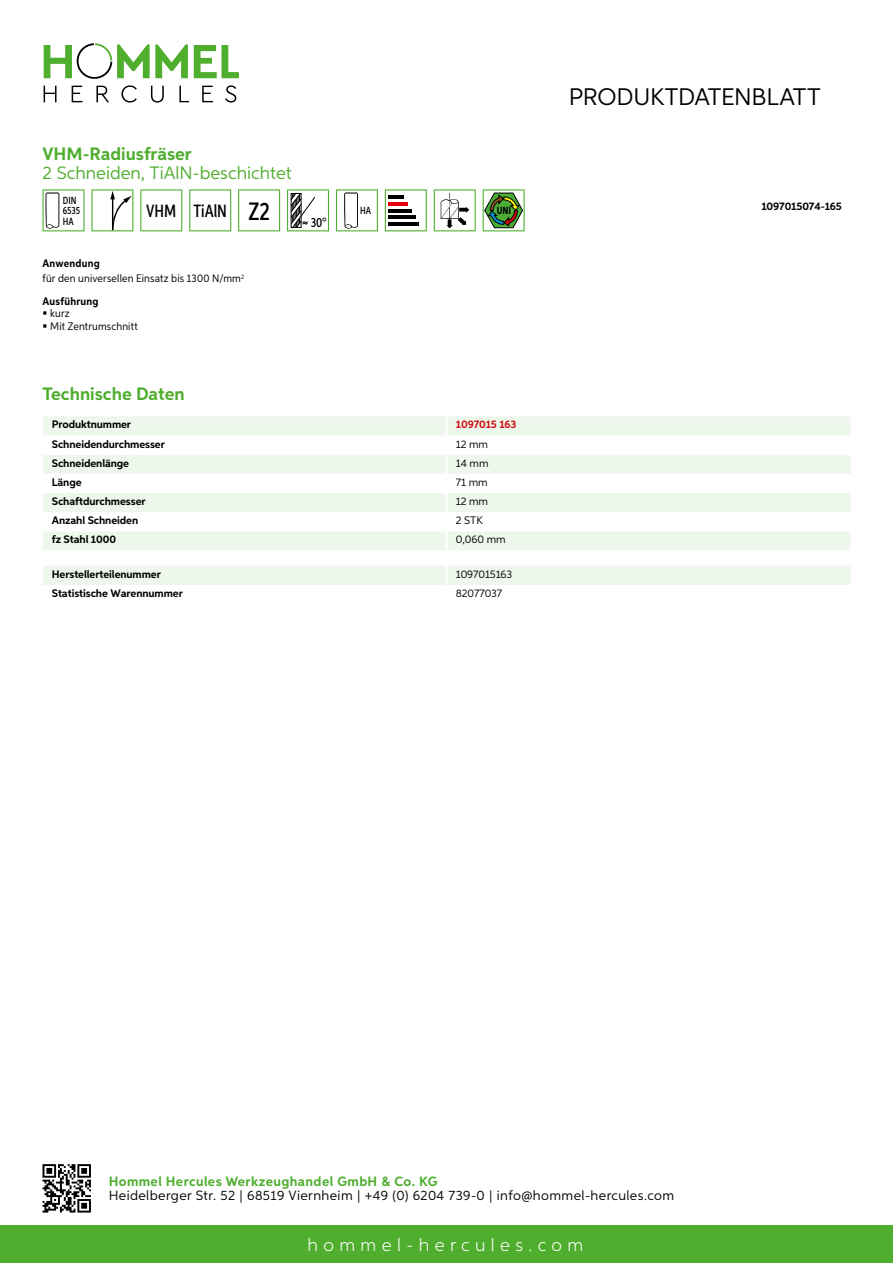
<style>
.page{position:relative;width:893px;height:1263px;background:#fff}
.page>*{position:absolute;margin:0;border:0;box-sizing:border-box;transform-origin:0 0}
.t1{font:24px "Aspira";letter-spacing:-.01em;color:#000}
.t2{font:700 18px "Aspira";color:#50ae2f}
.t3{font:18px "Aspira";color:#50ae2f}
.t4{font:300 18px "Aspira";letter-spacing:.3em;color:#fff}
.t5{font:500 17.85px "Aspira XX Nar";color:#000}
.t6{font:13.5px "Aspira";letter-spacing:.03em;color:#000}
.t7{font:700 13.5px "Aspira";letter-spacing:.03em;color:#50ae2f}
.t8{font:500 13.35px "Aspira XX Nar";color:#000}
.t9{font:700 10.95px "Aspira";letter-spacing:-.01em;color:#000}
.t10{font:10.95px/15.1px "Aspira Nar";letter-spacing:.015em;color:#000}
.t11{font:10.95px "Aspira";letter-spacing:-.01em;color:#000}
.t12{font:700 10.95px "Aspira";letter-spacing:-.01em;color:#cd1013}
.t13{font:700 10.95px "Aspira Nar";letter-spacing:.02em;color:#000}
.t14{font:500 10.35px/10.4px "Aspira XX Nar";color:#000}
.t15{font:700 10.35px "Aspira XX Nar";color:#000}
.s1{font-size:25.2px}
.s2{font-weight:700}
</style>
<div class="page">
<div style="left:0;top:1226px;width:893px;height:37px;background:#50ae2f"></div>
<svg style="left:43px;top:1164px;width:48px;height:48px"></svg>
<svg style="left:194px;top:45px;width:45px;height:33px"></svg>
<svg style="left:44px;top:43px;width:144px;height:36px"></svg>
<svg style="left:44px;top:86px;width:13px;height:16px"></svg>
<svg style="left:72px;top:86px;width:10px;height:16px"></svg>
<svg style="left:96px;top:86px;width:13px;height:16px"></svg>
<svg style="left:121px;top:85px;width:16px;height:18px"></svg>
<svg style="left:151px;top:86px;width:13px;height:17px"></svg>
<svg style="left:179px;top:86px;width:10px;height:16px"></svg>
<svg style="left:202px;top:86px;width:11px;height:16px"></svg>
<svg style="left:225px;top:85px;width:11px;height:18px"></svg>
<svg style="left:43px;top:416px;width:807px;height:134px;background:#eef7eb"></svg>
<svg style="left:43px;top:436px;width:807px;height:95px"></svg>
<hr style="left:445px;top:416px;width:3px;height:20px;background:#fff">
<hr style="left:445px;top:436px;width:3px;height:19px;background:#fff">
<hr style="left:445px;top:455px;width:3px;height:19px;background:#fff">
<hr style="left:445px;top:474px;width:3px;height:19px;background:#fff">
<hr style="left:445px;top:493px;width:3px;height:19px;background:#fff">
<hr style="left:445px;top:512px;width:3px;height:19px;background:#fff">
<hr style="left:445px;top:531px;width:3px;height:19px;background:#fff">
<div style="left:43px;top:566px;width:807px;height:19px;background:#eef7eb"></div>
<svg style="left:43px;top:189px;width:42px;height:42px"></svg>
<svg style="left:91px;top:189px;width:42px;height:42px"></svg>
<svg style="left:140px;top:189px;width:42px;height:42px"></svg>
<svg style="left:189px;top:189px;width:42px;height:42px"></svg>
<svg style="left:238px;top:189px;width:42px;height:42px"></svg>
<svg style="left:287px;top:189px;width:42px;height:42px"></svg>
<svg style="left:336px;top:189px;width:42px;height:42px"></svg>
<svg style="left:385px;top:189px;width:42px;height:42px"></svg>
<hr style="left:388px;top:196px;width:16px;height:3px;background:#000">
<hr style="left:388px;top:202px;width:20px;height:4px;background:#e3000b">
<hr style="left:388px;top:209px;width:24px;height:3px;background:#000">
<hr style="left:388px;top:216px;width:27px;height:3px;background:#000">
<hr style="left:388px;top:222px;width:31px;height:4px;background:#000">
<svg style="left:434px;top:189px;width:42px;height:42px"></svg>
<svg style="left:483px;top:189px;width:42px;height:42px"></svg>
<h2 class="t2" style="left:43px;top:142px;width:151px">VHM-Radiusfräser</h2>
<h2 class="t3" style="left:43px;top:162px;width:251px">2 Schneiden, TiAlN -beschichtet</h2>
<p class="t14" style="left:63px;top:195px;width:19px">DIN<br>6535<br>HA</p>
<h3 class="t5" style="left:146px;top:200px;width:125px">VHM TiAlN <span class="s1">Z2</span></h3>
<p class="t10" style="left:43px;top:256px;width:203px"><span class="s2">Anwendung<br></span>für den universellen Einsatz bis 1300 N/mm<sup>2</sup></p>
<p class="t13" style="left:43px;top:294px;width:58px">Ausführung</p>
<p class="t10" style="left:50px;top:307px;width:89px;line-height:12.8px">kurz<br>Mit Zentrumschnitt</p>
<p class="t8" style="left:311px;top:215px;width:17px">30°</p>
<p class="t14" style="left:360px;top:205px;width:12px">HA</p>
<p class="t15" style="left:497px;top:205px;width:16px">UNI</p>
<h2 class="t2" style="left:43px;top:382px;width:144px">Technische Daten</h2>
<p class="t9" style="left:52px;top:418px;width:81px">Produktnummer</p>
<p class="t12" style="left:456px;top:418px;width:62px">1097015 163</p>
<p class="t9" style="left:52px;top:437px;width:115px">Schneidendurchmesser</p>
<p class="t11" style="left:456px;top:437px;width:34px">12 mm</p>
<p class="t9" style="left:52px;top:456px;width:79px">Schneidenlänge</p>
<p class="t11" style="left:456px;top:456px;width:34px">14 mm</p>
<p class="t9" style="left:52px;top:475px;width:31px">Länge</p>
<p class="t11" style="left:456px;top:475px;width:33px">71 mm</p>
<p class="t9" style="left:52px;top:494px;width:95px">Schaftdurchmesser</p>
<p class="t11" style="left:456px;top:494px;width:34px">12 mm</p>
<p class="t9" style="left:52px;top:514px;width:88px">Anzahl Schneiden</p>
<p class="t11" style="left:456px;top:514px;width:22px">2 STK</p>
<p class="t9" style="left:52px;top:533px;width:66px">fz Stahl 1000</p>
<p class="t11" style="left:456px;top:533px;width:51px">0,060 mm</p>
<p class="t9" style="left:52px;top:567px;width:111px">Herstellerteilenummer</p>
<p class="t11" style="left:456px;top:567px;width:58px">1097015163</p>
<p class="t9" style="left:52px;top:586px;width:132px">Statistische Warennummer</p>
<p class="t11" style="left:456px;top:586px;width:48px">82077037</p>
<h1 class="t1" style="left:569px;top:82px;width:253px">Produktdatenblatt</h1>
<p class="t9" style="left:761px;top:199px;width:82px">1097015074-165</p>
<p class="t7" style="left:109px;top:1172px;width:330px">Hommel Hercules Werkzeughandel GmbH &amp; Co. KG</p>
<p class="t6" style="left:109px;top:1187px;width:567px">Heidelberger Str. 52 | 68519 Viernheim | +49 (0) 6204 739-0 | info@hommel-hercules.com</p>
<h2 class="t4" style="left:307px;top:1234px;width:277px">hommel-hercules.com</h2>
</div>
